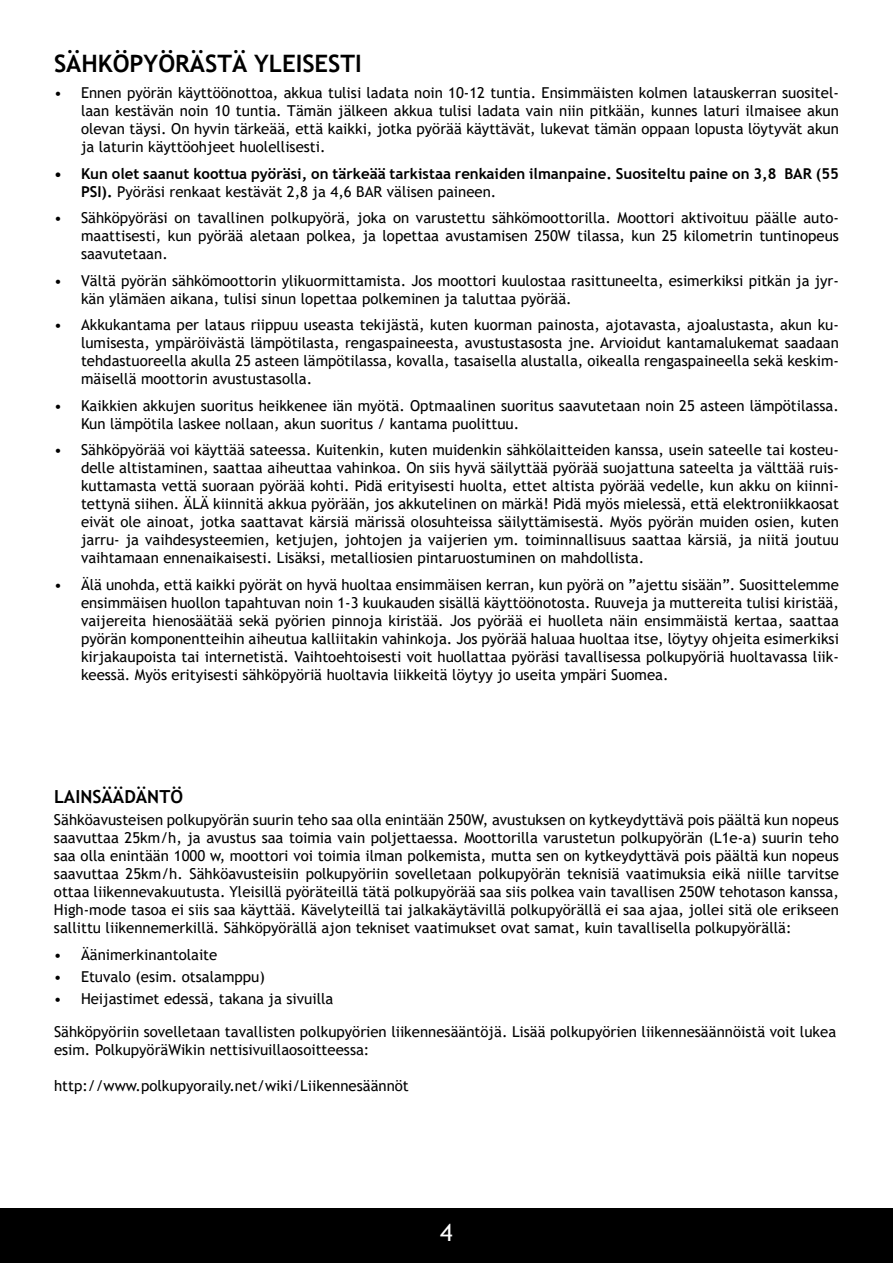
<style>
.page{position:relative;width:893px;height:1263px;background:#fff}
.page>*{position:absolute;margin:0;border:0;box-sizing:border-box;transform-origin:0 0}
.t1{font:700 24px "Trebuchet MS";color:#000}
.t2{font:24px "Trebuchet MS";color:#fff}
.t3{font:700 18px "Trebuchet MS";color:#000}
.t4{font:15px/18px "Trebuchet MS";color:#000;text-align:justify}
.t5{font:700 15px/18px "Trebuchet MS";color:#000}
.s1{font-weight:400}
</style>
<div class="page">
<div style="left:0;top:1209px;width:893px;height:54px;background:#000"></div>
<h1 class="t1" style="left:54px;top:48px;width:309px">SÄHKÖPYÖRÄSTÄ YLEISESTI</h1>
<p class="t4" style="left:81px;top:84px;width:759px;text-indent:-27px">• Ennen pyörän käyttöönottoa, akkua tulisi ladata noin 10-12 tuntia. Ensimmäisten kolmen latauskerran suositel&shy;laan kestävän noin 10 tuntia. Tämän jälkeen akkua tulisi ladata vain niin pitkään, kunnes laturi ilmaisee akun olevan täysi. On hyvin tärkeää, että kaikki, jotka pyörää käyttävät, lukevat tämän oppaan lopusta löytyvät akun ja laturin käyttöohjeet huolellisesti.</p>
<p class="t5" style="left:81px;top:164px;width:759px;text-indent:-27px">• Kun olet saanut koottua pyöräsi, on tärkeää tarkistaa renkaiden ilmanpaine. Suositeltu paine on 3,8 BAR (55<br>PSI). <span class="s1">Pyöräsi renkaat kestävät 2,8 ja 4,6 BAR välisen paineen.</span></p>
<p class="t4" style="left:81px;top:209px;width:759px;text-indent:-27px">• Sähköpyöräsi on tavallinen polkupyörä, joka on varustettu sähkömoottorilla. Moottori aktivoituu päälle auto&shy;maattisesti, kun pyörää aletaan polkea, ja lopettaa avustamisen 250W tilassa, kun 25 kilometrin tuntinopeus saavutetaan.</p>
<p class="t4" style="left:81px;top:271px;width:759px;text-indent:-27px">• Vältä pyörän sähkömoottorin ylikuormittamista. Jos moottori kuulostaa rasittuneelta, esimerkiksi pitkän ja jyr&shy;kän ylämäen aikana, tulisi sinun lopettaa polkeminen ja taluttaa pyörää.</p>
<p class="t4" style="left:81px;top:316px;width:759px;text-indent:-27px">• Akkukantama per lataus riippuu useasta tekijästä, kuten kuorman painosta, ajotavasta, ajoalustasta, akun ku&shy;lumisesta, ympäröivästä lämpötilasta, rengaspaineesta, avustustasosta jne. Arvioidut kantamalukemat saadaan tehdastuoreella akulla 25 asteen lämpötilassa, kovalla, tasaisella alustalla, oikealla rengaspaineella sekä keskim&shy;mäisellä moottorin avustustasolla.</p>
<p class="t4" style="left:81px;top:396px;width:759px;text-indent:-27px">• Kaikkien akkujen suoritus heikkenee iän myötä. Optmaalinen suoritus saavutetaan noin 25 asteen lämpötilassa.<br>Kun lämpötila laskee nollaan, akun suoritus / kantama puolittuu.</p>
<p class="t4" style="left:81px;top:441px;width:759px;text-indent:-27px">• Sähköpyörää voi käyttää sateessa. Kuitenkin, kuten muidenkin sähkölaitteiden kanssa, usein sateelle tai kosteu&shy;delle altistaminen, saattaa aiheuttaa vahinkoa. On siis hyvä säilyttää pyörää suojattuna sateelta ja välttää ruis&shy;kuttamasta vettä suoraan pyörää kohti. Pidä erityisesti huolta, ettet altista pyörää vedelle, kun akku on kiinni&shy;tettynä siihen. ÄLÄ kiinnitä akkua pyörään, jos akkutelinen on märkä! Pidä myös mielessä, että elektroniikkaosat eivät ole ainoat, jotka saattavat kärsiä märissä olosuhteissa säilyttämisestä. Myös pyörän muiden osien, kuten jarru- ja vaihdesysteemien, ketjujen, johtojen ja vaijerien ym. toiminnallisuus saattaa kärsiä, ja niitä joutuu vaihtamaan ennenaikaisesti. Lisäksi, metalliosien pintaruostuminen on mahdollista.</p>
<p class="t4" style="left:81px;top:575px;width:759px;text-indent:-27px">• Älä unohda, että kaikki pyörät on hyvä huoltaa ensimmäisen kerran, kun pyörä on ”ajettu sisään”. Suosittelemme ensimmäisen huollon tapahtuvan noin 1-3 kuukauden sisällä käyttöönotosta. Ruuveja ja muttereita tulisi kiristää, vaijereita hienosäätää sekä pyörien pinnoja kiristää. Jos pyörää ei huolleta näin ensimmäistä kertaa, saattaa pyörän komponentteihin aiheutua kalliitakin vahinkoja. Jos pyörää haluaa huoltaa itse, löytyy ohjeita esimerkiksi kirjakaupoista tai internetistä. Vaihtoehtoisesti voit huollattaa pyöräsi tavallisessa polkupyöriä huoltavassa liik&shy;keessä. Myös erityisesti sähköpyöriä huoltavia liikkeitä löytyy jo useita ympäri Suomea.</p>
<p class="t3" style="left:54px;top:785px;width:130px">LAINSÄÄDÄNTÖ</p>
<p class="t4" style="left:54px;top:811px;width:786px">Sähköavusteisen polkupyörän suurin teho saa olla enintään 250W, avustuksen on kytkeydyttävä pois päältä kun nopeus saavuttaa 25km/h, ja avustus saa toimia vain poljettaessa. Moottorilla varustetun polkupyörän (L1e-a) suurin teho saa olla enintään 1000 w, moottori voi toimia ilman polkemista, mutta sen on kytkeydyttävä pois päältä kun nopeus saavuttaa 25km/h. Sähköavusteisiin polkupyöriin sovelletaan polkupyörän teknisiä vaatimuksia eikä niille tarvitse ottaa liikennevakuutusta. Yleisillä pyöräteillä tätä polkupyörää saa siis polkea vain tavallisen 250W tehotason kanssa, High-mode tasoa ei siis saa käyttää. Kävelyteillä tai jalkakäytävillä polkupyörällä ei saa ajaa, jollei sitä ole erikseen sallittu liikennemerkillä. Sähköpyörällä ajon tekniset vaatimukset ovat samat, kuin tavallisella polkupyörällä:</p>
<p class="t4" style="left:54px;top:945px;width:165px">• Äänimerkinantolaite</p>
<p class="t4" style="left:54px;top:967px;width:212px">• Etuvalo (esim. otsalamppu)</p>
<p class="t4" style="left:54px;top:990px;width:281px">• Heijastimet edessä, takana ja sivuilla</p>
<p class="t4" style="left:54px;top:1022px;width:784px">Sähköpyöriin sovelletaan tavallisten polkupyörien liikennesääntöjä. Lisää polkupyörien liikennesäännöistä voit lukea esim. PolkupyöräWikin nettisivuillaosoitteessa:</p>
<p class="t4" style="left:54px;top:1076px;width:356px">http://www.polkupyoraily.net/wiki/Liikennesäännöt</p>
<h1 class="t2" style="left:440px;top:1217px;width:14px">4</h1>
</div>
